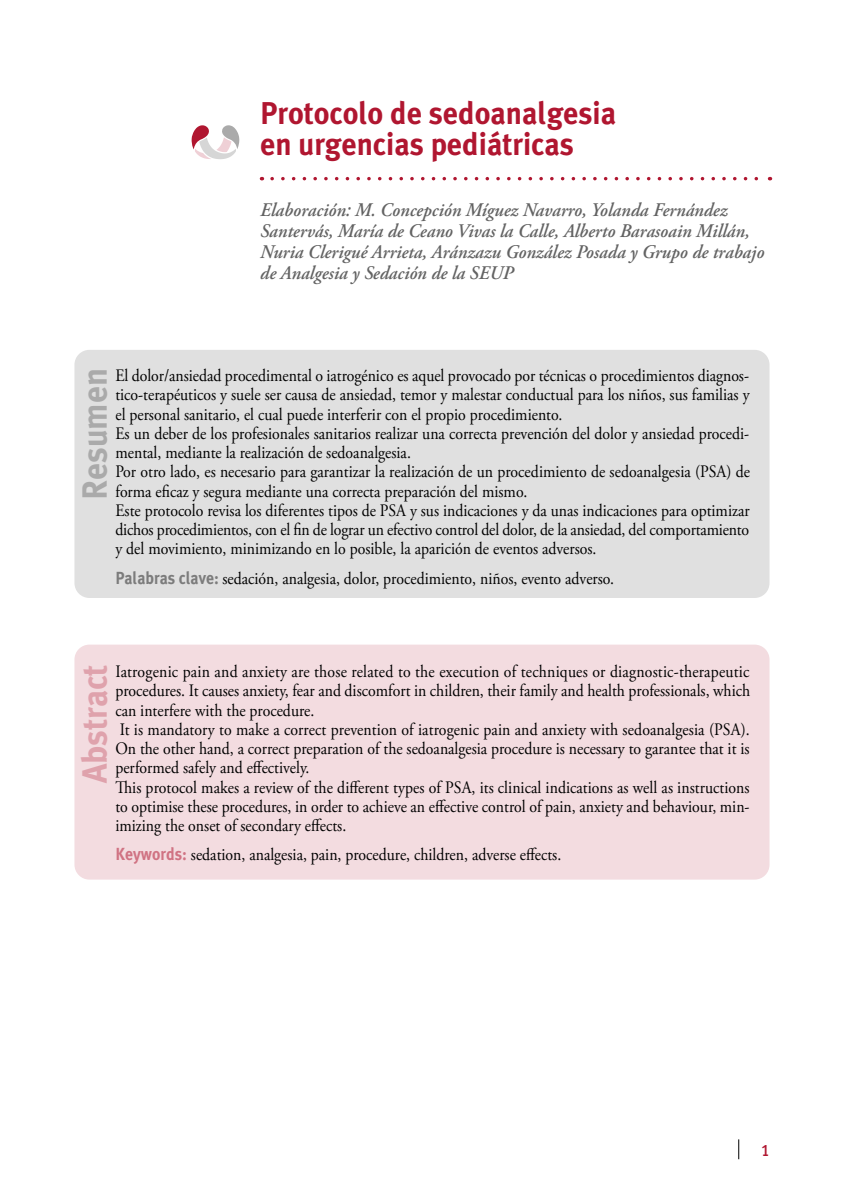
<style>
.page{position:relative;width:844px;height:1191px;background:#fff}
.page>*{position:absolute;margin:0;border:0;box-sizing:border-box;transform-origin:0 0}
.t1{font:700 35px "Meta Plus";color:#dfa2ac;scale:.95 1}
.t2{font:700 35px "Meta Plus";color:#aaa;scale:.95 1}
.t3{font:700 31.5px/31.5px "Meta Plus";color:#b01630;scale:.95 1}
.t4{font:italic 600 19.25px/21px "Adobe Garamond Pro";color:#636363;scale:.95 1}
.t5{font:17.5px/19.2px "Adobe Garamond Pro";color:#000;scale:.9 1}
.t6{font:16.62px "Meta Plus Medium Caps";color:#b01630;scale:.95 1}
.s1{font-family:"Meta Plus";font-weight:700;color:#7c7c7c}
.s2{font-family:"Meta Plus";font-weight:700;color:#d07383}
</style>
<div class="page">
<svg style="left:738px;top:1139px;width:1px;height:20px"></svg>
<div style="left:74px;top:350px;width:695px;height:248px;background:#e0e0e0;border-radius:15px"></div>
<div style="left:74px;top:644px;width:695px;height:235px;background:#f3dce0;border-radius:15px"></div>
<svg style="left:191px;top:125px;width:48px;height:34px"></svg>
<svg style="left:272px;top:177px;width:498px;height:3px"></svg>
<h2 class="t3" style="left:260px;top:97px;width:376px">Protocolo de sedoanalgesia en urgencias pediátricas</h2>
<p class="t4" style="left:260px;top:200px;width:532px">Elaboración: M. Concepción Míguez Navarro, Yolanda Fernández Santervás, María de Ceano Vivas la Calle, Alberto Barasoain Millán, Nuria Clerigué Arrieta, Aránzazu González Posada y Grupo de trabajo de Analgesia y Sedación de la SEUP</p>
<h1 class="t2" style="left:74px;top:500px;width:140px;rotate:-90deg">Resumen</h1>
<p class="t5" style="left:115px;top:366px;width:706px">El dolor/ansiedad procedimental o iatrogénico es aquel provocado por técnicas o procedimientos diagnos&shy;tico-terapéuticos y suele ser causa de ansiedad, temor y malestar conductual para los niños, sus familias y el personal sanitario, el cual puede interferir con el propio procedimiento.<br>Es un deber de los profesionales sanitarios realizar una correcta prevención del dolor y ansiedad procedi&shy;mental, mediante la realización de sedoanalgesia.<br>Por otro lado, es necesario para garantizar la realización de un procedimiento de sedoanalgesia (PSA) de forma eficaz y segura mediante una correcta preparación del mismo.<br>Este protocolo revisa los diferentes tipos de PSA y sus indicaciones y da unas indicaciones para optimizar dichos procedimientos, con el fin de lograr un efectivo control del dolor, de la ansiedad, del comportamiento y del movimiento, minimizando en lo posible, la aparición de eventos adversos.</p>
<p class="t5" style="left:115px;top:569px;width:555px"><span class="s1">Palabras clave:</span> sedación, analgesia, dolor, procedimiento, niños, evento adverso.</p>
<h1 class="t1" style="left:74px;top:783px;width:127px;rotate:-90deg">Abstract</h1>
<p class="t5" style="left:115px;top:662px;width:706px">Iatrogenic pain and anxiety are those related to the execution of techniques or diagnostic-therapeutic procedures. It causes anxiety, fear and discomfort in children, their family and health professionals, which can interfere with the procedure.<br>It is mandatory to make a correct prevention of iatrogenic pain and anxiety with sedoanalgesia (PSA).<br>On the other hand, a correct preparation of the sedoanalgesia procedure is necessary to garantee that it is performed safely and effectively.<br>This protocol makes a review of the different types of PSA, its clinical indications as well as instructions to optimise these procedures, in order to achieve an effective control of pain, anxiety and behaviour, min&shy;imizing the onset of secondary effects.</p>
<p class="t5" style="left:115px;top:846px;width:497px"><span class="s2">Keywords:</span> sedation, analgesia, pain, procedure, children, adverse effects.</p>
<p class="t6" style="left:760px;top:1140px;width:10px">1</p>
</div>
